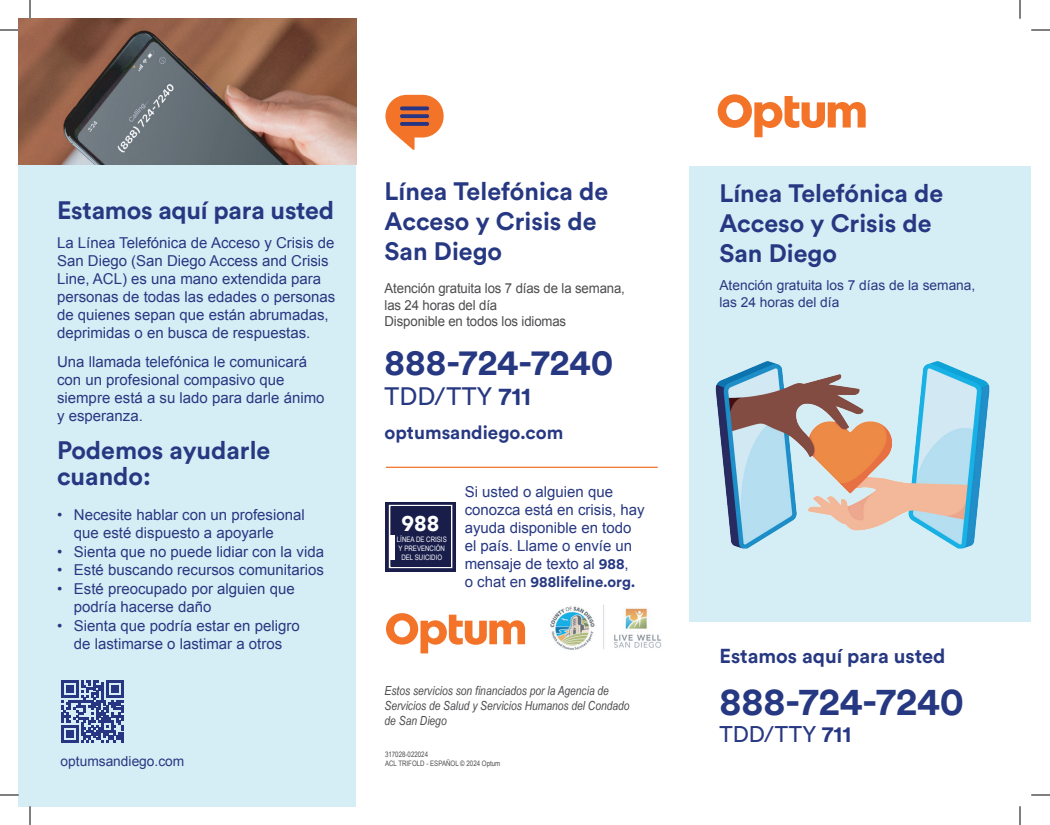
<style>
.page{position:relative;width:1050px;height:825px;background:#fff}
.page>*{position:absolute;margin:0;border:0;box-sizing:border-box;transform-origin:0 0}
.t1{font:700 38.75px "Circular Std";color:#273882}
.t2{font:700 36.25px "Circular Std";color:#273882}
.t3{font:700 25px/30px "Circular Std";color:#273882}
.t4{font:25px "Circular Std";letter-spacing:.01em;color:#273882}
.t5{font:22.5px "Circular Std";letter-spacing:.01em;color:#273882}
.t6{font:900 21.25px "Avenir";color:#fff}
.t7{font:700 20px "Circular Std";color:#273882}
.t8{font:700 18.75px "Circular Std";color:#273882}
.t9{font:15px/18px "Arial";color:#273882}
.t10{font:700 15px "Circular Std";color:#273882}
.t11{font:13.75px/16.5px "Arial";letter-spacing:-.01em;color:#4d4c4f;scale:.96 1}
.t12{font:13.75px/16.5px "Arial";color:#273882}
.t13{font:italic 12.5px/15px "Arial Narrow";color:#4d4c4f}
.t14{font:7.5px/9px "Arial Narrow";color:#4d4c4f}
.t15{font:7.5px/9px "Arial Narrow";color:#fff;text-align:center}
.s1{font-weight:700}
.s2{font-family:"Circular Std";font-weight:700}
.s3{font-family:"Arial";font-weight:400}
</style>
<div class="page">
<div style="left:689px;top:167px;width:342px;height:455px;background:#d5eef5"></div>
<div style="left:19px;top:165px;width:337px;height:641px;background:#d5eef5"></div>
<svg style="left:718px;top:94px;width:148px;height:43px"></svg>
<img style="left:715px;top:361px;width:275px;height:188px">
<svg style="left:385px;top:95px;width:59px;height:55px"></svg>
<img style="left:550px;top:605px;width:112px;height:45px">
<svg style="left:386px;top:613px;width:139px;height:40px"></svg>
<svg style="left:61px;top:680px;width:62px;height:63px"></svg>
<img style="left:19px;top:19px;width:337px;height:146px">
<img style="left:386px;top:502px;width:71px;height:70px">
<hr style="left:386px;top:467px;width:272px;height:1px;background:#f37328">
<div style="left:391px;top:507px;width:59px;height:60px;background:#181d4a"></div>
<div style="left:390px;top:535px;width:5px;height:25px;background:#fff"></div>
<svg style="left:0;top:29px;width:19px;height:2px"></svg>
<svg style="left:1031px;top:29px;width:19px;height:2px"></svg>
<svg style="left:0;top:794px;width:19px;height:2px"></svg>
<svg style="left:1031px;top:794px;width:19px;height:2px"></svg>
<svg style="left:29px;top:0;width:2px;height:19px"></svg>
<svg style="left:29px;top:806px;width:2px;height:19px"></svg>
<svg style="left:1019px;top:0;width:2px;height:19px"></svg>
<svg style="left:1019px;top:806px;width:2px;height:19px"></svg>
<h3 class="t3" style="left:57px;top:194px;width:279px">Estamos aquí para usted</h3>
<p class="t9" style="left:57px;top:234px;width:280px">La Línea Telefónica de Acceso y Crisis de San Diego (San Diego Access and Crisis Line, ACL) es una mano extendida para personas de todas las edades o personas de quienes sepan que están abrumadas, deprimidas o en busca de respuestas.</p>
<p class="t9" style="left:57px;top:353px;width:269px">Una llamada telefónica le comunicará con un profesional compasivo que siempre está a su lado para darle ánimo y esperanza.</p>
<h3 class="t3" style="left:57px;top:436px;width:215px;line-height:26.2px">Podemos ayudarle cuando:</h3>
<p class="t9" style="left:74px;top:506px;width:232px;text-indent:-17px">• Necesite hablar con un profesional que esté dispuesto a apoyarle</p>
<p class="t9" style="left:57px;top:542px;width:269px">• Sienta que no puede lidiar con la vida</p>
<p class="t9" style="left:57px;top:561px;width:268px">• Esté buscando recursos comunitarios</p>
<p class="t9" style="left:74px;top:580px;width:222px;text-indent:-17px">• Esté preocupado por alguien que podría hacerse daño</p>
<p class="t9" style="left:57px;top:617px;width:244px;text-align:center">• Sienta que podría estar en peligro de lastimarse o lastimar a otros</p>
<p class="t12" style="left:61px;top:753px;width:125px">optumsandiego.com</p>
<h3 class="t3" style="left:385px;top:175px;width:225px">Línea Telefónica de<br>Acceso y Crisis de<br>San Diego</h3>
<p class="t11" style="left:385px;top:280px;width:252px">Atención gratuita los 7 días de la semana, las 24 horas del día<br>Disponible en todos los idiomas</p>
<h2 class="t2" style="left:385px;top:339px;width:230px">888-724-7240</h2>
<h3 class="t4" style="left:385px;top:381px;width:148px">TDD/TTY <span class="s1">711</span></h3>
<p class="t8" style="left:385px;top:420px;width:180px">optumsandiego.com</p>
<h3 class="t6" style="left:402px;top:505px;width:39px">988</h3>
<p class="t15" style="left:397px;top:535px;width:51px">LÍNEA DE CRISIS<br>Y PREVENCIÓN<br>DEL SUICIDIO</p>
<p class="t9" style="left:465px;top:483px;width:182px">Si usted o alguien que conozca está en crisis, hay ayuda disponible en todo el país. Llame o envíe un mensaje de texto al <span class="s2">988</span>,</p>
<p class="t10" style="left:465px;top:572px;width:172px"><span class="s3">o chat en</span> 988lifeline.org.</p>
<p class="t13" style="left:385px;top:683px;width:246px">Estos servicios son financiados por la Agencia de<br>Servicios de Salud y Servicios Humanos del Condado de San Diego</p>
<p class="t14" style="left:385px;top:750px;width:117px">317028-022024<br>ACL TRIFOLD - ESPAÑOL © 2024 Optum</p>
<h3 class="t3" style="left:719px;top:178px;width:225px">Línea Telefónica de<br>Acceso y Crisis de<br>San Diego</h3>
<p class="t12" style="left:719px;top:277px;width:258px">Atención gratuita los 7 días de la semana, las 24 horas del día</p>
<h3 class="t7" style="left:719px;top:643px;width:228px">Estamos aquí para usted</h3>
<h1 class="t1" style="left:719px;top:676px;width:246px">888-724-7240</h1>
<h3 class="t5" style="left:719px;top:720px;width:133px">TDD/TTY <span class="s1">711</span></h3>
</div>
